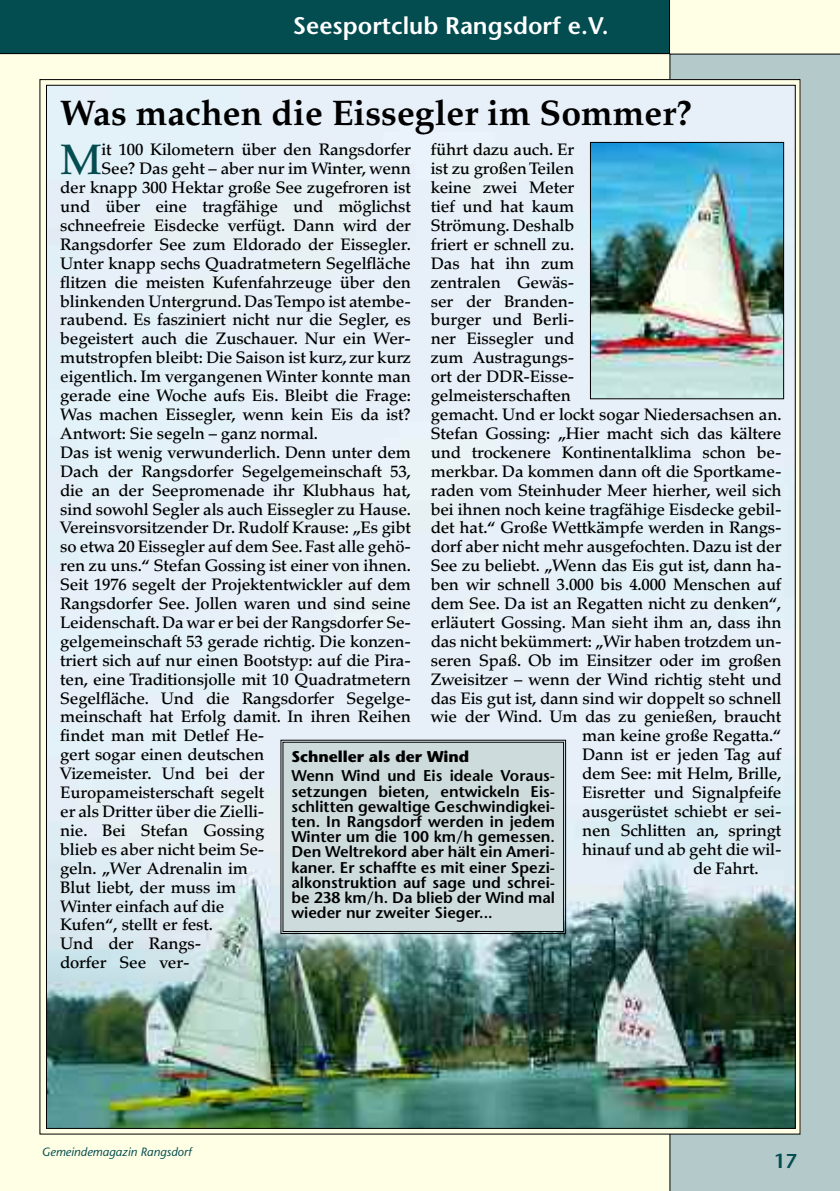
<style>
.page{position:relative;width:840px;height:1191px;background:#fff}
.page>*{position:absolute;margin:0;border:0;box-sizing:border-box;transform-origin:0 0}
.t1{font:500 42.4px "Palatino";color:#034c50}
.t2{font:700 35.6px "Palatino";color:#000}
.t3{font:600 24px "Stone Sans";color:#fff}
.t4{font:600 20px "Stone Sans";color:#034c50}
.t5{font:500 16.6px "Palatino";letter-spacing:-.01em;color:#000}
.t6{font:600 15.6px/15.2px "Stone Sans";color:#000;text-align:justify}
.t7{font:700 15.6px "Stone Sans";color:#000}
.t8{font:italic 12px "Stone Sans";color:#034c50}
</style>
<div class="page">
<div style="left:0;top:0;width:839px;height:1191px;background:#ffffe6"></div>
<div style="left:0;top:0;width:669px;height:54px;background:#034c50"></div>
<svg style="left:669px;top:54px;width:170px;height:1137px;background:#b0c2c1"></svg>
<img style="left:48px;top:87px;width:745px;height:1039px">
<img style="left:592px;top:144px;width:189px;height:253px">
<div style="left:590px;top:142px;width:193px;height:257px;border:1px solid #000"></div>
<div style="left:283px;top:742px;width:280px;height:189px;background:#cddbdc"></div>
<div style="left:280px;top:739px;width:285px;height:195px;border:1px solid #000"></div>
<div style="left:282px;top:741px;width:281px;height:191px;border:1px solid #000"></div>
<h3 class="t3" style="left:293px;top:16px;width:317px">Seesportclub Rangsdorf e.V.</h3>
<h2 class="t2" style="left:60px;top:99px;width:633px">Was machen die Eissegler im Sommer?</h2>
<p class="t5" style="left:430px;top:143px;width:145px">führt dazu auch. Er</p>
<p class="t5" style="left:430px;top:162px;width:145px">ist zu großen Teilen</p>
<p class="t5" style="left:430px;top:181px;width:145px">keine zwei Meter</p>
<p class="t5" style="left:430px;top:200px;width:145px">tief und hat kaum</p>
<p class="t5" style="left:430px;top:219px;width:145px">Strömung. Deshalb</p>
<p class="t5" style="left:430px;top:238px;width:145px">friert er schnell zu.</p>
<p class="t5" style="left:430px;top:257px;width:145px">Das hat ihn zum</p>
<p class="t5" style="left:430px;top:275px;width:145px">zentralen Gewäs-</p>
<p class="t5" style="left:430px;top:294px;width:145px">ser der Branden-</p>
<p class="t5" style="left:430px;top:313px;width:145px">burger und Berli-</p>
<p class="t5" style="left:430px;top:332px;width:145px">ner Eissegler und</p>
<p class="t5" style="left:430px;top:351px;width:145px">zum Austragungs-</p>
<p class="t5" style="left:430px;top:370px;width:145px">ort der DDR-Eisse-</p>
<p class="t5" style="left:430px;top:389px;width:142px">gelmeisterschaften</p>
<p class="t5" style="left:430px;top:408px;width:352px">gemacht. Und er lockt sogar Niedersachsen an.</p>
<p class="t5" style="left:430px;top:427px;width:352px">Stefan Gossing: „Hier macht sich das kältere</p>
<p class="t5" style="left:430px;top:446px;width:352px">und trockenere Kontinentalklima schon be-</p>
<p class="t5" style="left:430px;top:464px;width:352px">merkbar. Da kommen dann oft die Sportkame-</p>
<p class="t5" style="left:430px;top:483px;width:352px">raden vom Steinhuder Meer hierher, weil sich</p>
<p class="t5" style="left:430px;top:502px;width:352px">bei ihnen noch keine tragfähige Eisdecke gebil-</p>
<p class="t5" style="left:430px;top:521px;width:352px">det hat.“ Große Wettkämpfe werden in Rangs-</p>
<p class="t5" style="left:430px;top:540px;width:352px">dorf aber nicht mehr ausgefochten. Dazu ist der</p>
<p class="t5" style="left:430px;top:559px;width:352px">See zu beliebt. „Wenn das Eis gut ist, dann ha-</p>
<p class="t5" style="left:430px;top:578px;width:352px">ben wir schnell 3.000 bis 4.000 Menschen auf</p>
<p class="t5" style="left:430px;top:597px;width:352px">dem See. Da ist an Regatten nicht zu denken“,</p>
<p class="t5" style="left:430px;top:616px;width:352px">erläutert Gossing. Man sieht ihm an, dass ihn</p>
<p class="t5" style="left:430px;top:635px;width:352px">das nicht bekümmert: „Wir haben trotzdem un-</p>
<p class="t5" style="left:430px;top:653px;width:352px">seren Spaß. Ob im Einsitzer oder im großen</p>
<p class="t5" style="left:430px;top:672px;width:352px">Zweisitzer – wenn der Wind richtig steht und</p>
<p class="t5" style="left:430px;top:691px;width:352px">das Eis gut ist, dann sind wir doppelt so schnell</p>
<p class="t5" style="left:430px;top:710px;width:352px">wie der Wind. Um das zu genießen, braucht</p>
<p class="t5" style="left:581px;top:729px;width:201px">man keine große Regatta.“</p>
<p class="t5" style="left:581px;top:748px;width:201px">Dann ist er jeden Tag auf</p>
<p class="t5" style="left:581px;top:767px;width:201px">dem See: mit Helm, Brille,</p>
<p class="t5" style="left:581px;top:786px;width:201px">Eisretter und Signalpfeife</p>
<p class="t5" style="left:581px;top:805px;width:201px">ausgerüstet schiebt er sei-</p>
<p class="t5" style="left:581px;top:824px;width:201px">nen Schlitten an, springt</p>
<p class="t5" style="left:581px;top:842px;width:201px">hinauf und ab geht die wil-</p>
<p class="t5" style="left:692px;top:861px;width:67px">de Fahrt.</p>
<h1 class="t1" style="left:60px;top:143px;width:43px">M</h1>
<p class="t5" style="left:101px;top:143px;width:311px">it 100 Kilometern über den Rangsdorfer</p>
<p class="t5" style="left:101px;top:162px;width:311px">See? Das geht – aber nur im Winter, wenn</p>
<p class="t5" style="left:60px;top:181px;width:352px">der knapp 300 Hektar große See zugefroren ist</p>
<p class="t5" style="left:60px;top:200px;width:352px">und über eine tragfähige und möglichst</p>
<p class="t5" style="left:60px;top:219px;width:352px">schneefreie Eisdecke verfügt. Dann wird der</p>
<p class="t5" style="left:60px;top:238px;width:352px">Rangsdorfer See zum Eldorado der Eissegler.</p>
<p class="t5" style="left:60px;top:257px;width:352px">Unter knapp sechs Quadratmetern Segelfläche</p>
<p class="t5" style="left:60px;top:275px;width:352px">flitzen die meisten Kufenfahrzeuge über den</p>
<p class="t5" style="left:60px;top:294px;width:352px">blinkenden Untergrund. Das Tempo ist atembe-</p>
<p class="t5" style="left:60px;top:313px;width:352px">raubend. Es fasziniert nicht nur die Segler, es</p>
<p class="t5" style="left:60px;top:332px;width:352px">begeistert auch die Zuschauer. Nur ein Wer-</p>
<p class="t5" style="left:60px;top:351px;width:352px">mutstropfen bleibt: Die Saison ist kurz, zur kurz</p>
<p class="t5" style="left:60px;top:370px;width:352px">eigentlich. Im vergangenen Winter konnte man</p>
<p class="t5" style="left:60px;top:389px;width:352px">gerade eine Woche aufs Eis. Bleibt die Frage:</p>
<p class="t5" style="left:60px;top:408px;width:352px">Was machen Eissegler, wenn kein Eis da ist?</p>
<p class="t5" style="left:60px;top:427px;width:259px">Antwort: Sie segeln – ganz normal.</p>
<p class="t5" style="left:60px;top:446px;width:352px">Das ist wenig verwunderlich. Denn unter dem</p>
<p class="t5" style="left:60px;top:464px;width:352px">Dach der Rangsdorfer Segelgemeinschaft 53,</p>
<p class="t5" style="left:60px;top:483px;width:352px">die an der Seepromenade ihr Klubhaus hat,</p>
<p class="t5" style="left:60px;top:502px;width:352px">sind sowohl Segler als auch Eissegler zu Hause.</p>
<p class="t5" style="left:60px;top:521px;width:352px">Vereinsvorsitzender Dr. Rudolf Krause: „Es gibt</p>
<p class="t5" style="left:60px;top:540px;width:352px">so etwa 20 Eissegler auf dem See. Fast alle gehö-</p>
<p class="t5" style="left:60px;top:559px;width:352px">ren zu uns.“ Stefan Gossing ist einer von ihnen.</p>
<p class="t5" style="left:60px;top:578px;width:352px">Seit 1976 segelt der Projektentwickler auf dem</p>
<p class="t5" style="left:60px;top:597px;width:352px">Rangsdorfer See. Jollen waren und sind seine</p>
<p class="t5" style="left:60px;top:616px;width:352px">Leidenschaft. Da war er bei der Rangsdorfer Se-</p>
<p class="t5" style="left:60px;top:635px;width:352px">gelgemeinschaft 53 gerade richtig. Die konzen-</p>
<p class="t5" style="left:60px;top:653px;width:352px">triert sich auf nur einen Bootstyp: auf die Pira-</p>
<p class="t5" style="left:60px;top:672px;width:352px">ten, eine Traditionsjolle mit 10 Quadratmetern</p>
<p class="t5" style="left:60px;top:691px;width:352px">Segelfläche. Und die Rangsdorfer Segelge-</p>
<p class="t5" style="left:60px;top:710px;width:352px">meinschaft hat Erfolg damit. In ihren Reihen</p>
<p class="t5" style="left:60px;top:729px;width:205px">findet man mit Detlef He-</p>
<p class="t5" style="left:60px;top:748px;width:205px">gert sogar einen deutschen</p>
<p class="t5" style="left:60px;top:767px;width:205px">Vizemeister. Und bei der</p>
<p class="t5" style="left:60px;top:786px;width:205px">Europameisterschaft segelt</p>
<p class="t5" style="left:60px;top:805px;width:205px">er als Dritter über die Zielli-</p>
<p class="t5" style="left:60px;top:824px;width:205px">nie. Bei Stefan Gossing</p>
<p class="t5" style="left:60px;top:842px;width:205px">blieb es aber nicht beim Se-</p>
<p class="t5" style="left:60px;top:861px;width:189px">geln. „Wer Adrenalin im</p>
<p class="t5" style="left:60px;top:880px;width:177px">Blut liebt, der muss im</p>
<p class="t5" style="left:60px;top:899px;width:166px">Winter einfach auf die</p>
<p class="t5" style="left:60px;top:918px;width:154px">Kufen“, stellt er fest.</p>
<p class="t5" style="left:60px;top:937px;width:142px">Und der Rangs-</p>
<p class="t5" style="left:60px;top:956px;width:131px">dorfer See ver-</p>
<p class="t7" style="left:291px;top:750px;width:179px">Schneller als der Wind</p>
<p class="t6" style="left:291px;top:770px;width:265px">Wenn Wind und Eis ideale Voraus&shy;setzungen bieten, entwickeln Eis&shy;schlitten gewaltige Geschwindigkei&shy;ten. In Rangsdorf werden in jedem Winter um die 100 km/h gemessen.<br>Den Weltrekord aber hält ein Ameri&shy;kaner. Er schaffte es mit einer Spezi&shy;alkonstruktion auf sage und schrei&shy;be 238 km/h. Da blieb der Wind mal wieder nur zweiter Sieger...</p>
<p class="t8" style="left:42px;top:1147px;width:151px">Gemeindemagazin Rangsdorf</p>
<p class="t4" style="left:773px;top:1153px;width:24px">17</p>
</div>
